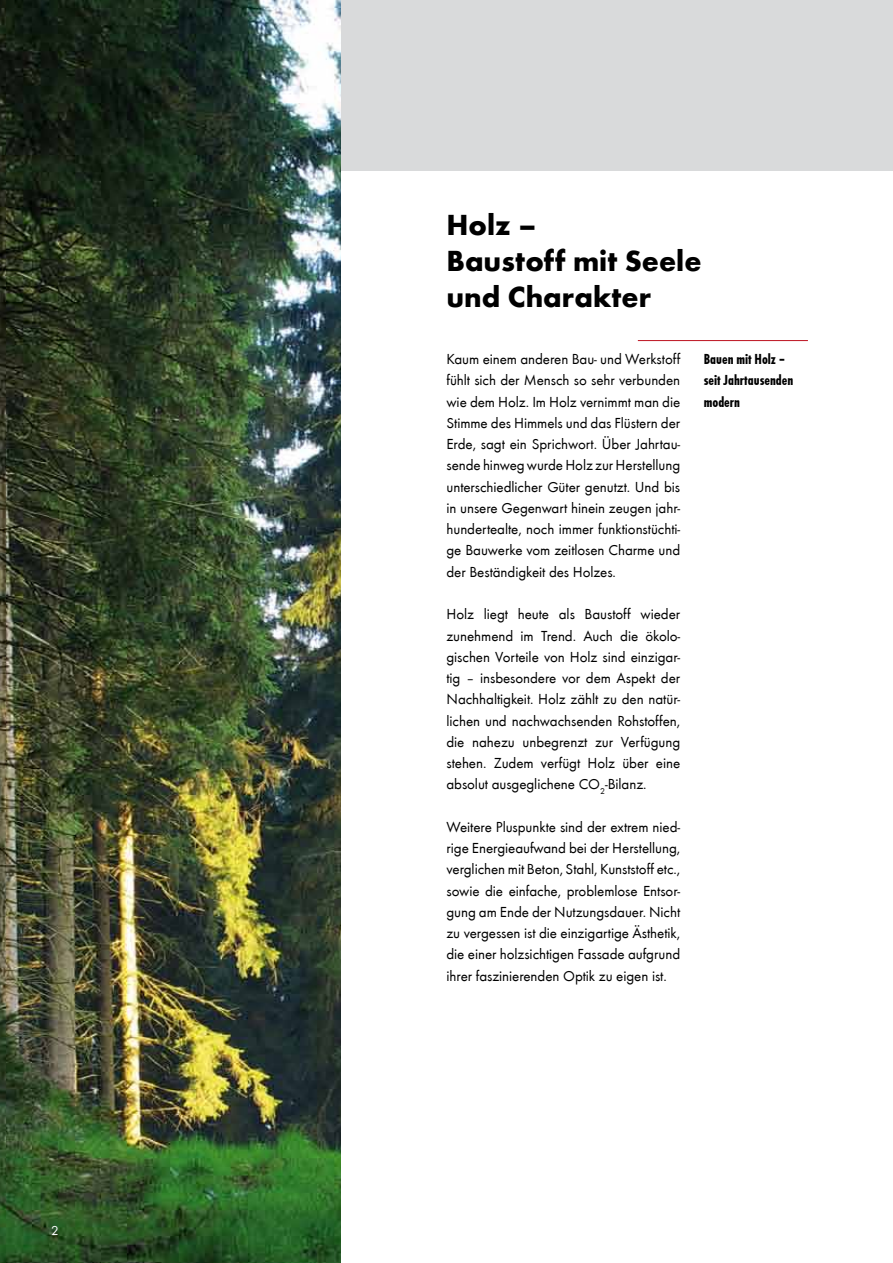
<style>
.page{position:relative;width:893px;height:1263px;background:#fff}
.page>*{position:absolute;margin:0;border:0;box-sizing:border-box;transform-origin:0 0}
.t1{font:700 30px/36px "Futura T";color:#000}
.t2{font:15px/21.3px "Futura T Boo";letter-spacing:-.005em;color:#000;text-align:justify}
.t3{font:15px/21.3px "Futura T Bol Con";color:#000}
.t4{font:13.5px "Futura T";color:#fff}
</style>
<div class="page">
<div style="left:0;top:0;width:893px;height:170px;background:#d9dadb"></div>
<hr style="left:638px;top:340px;width:170px;height:1px;background:#bd1220">
<img style="left:0;top:0;width:340px;height:1263px">
<p class="t4" style="left:51px;top:1223px;width:9px">2</p>
<h1 class="t1" style="left:446px;top:207px;width:256px">Holz –<br>Baustoff mit Seele und Charakter</h1>
<p class="t2" style="left:446px;top:349px;width:235px">Kaum einem anderen Bau- und Werkstoff fühlt sich der Mensch so sehr verbunden wie dem Holz. Im Holz vernimmt man die Stimme des Himmels und das Flüstern der Erde, sagt ein Sprichwort. Über Jahrtau&shy;sende hinweg wurde Holz zur Herstellung unterschiedlicher Güter genutzt. Und bis in unsere Gegenwart hinein zeugen jahr&shy;hundertealte, noch immer funktionstüchti&shy;ge Bauwerke vom zeitlosen Charme und der Beständigkeit des Holzes.</p>
<p class="t2" style="left:446px;top:604px;width:235px">Holz liegt heute als Baustoff wieder zunehmend im Trend. Auch die ökolo&shy;gischen Vorteile von Holz sind einzigar&shy;tig – insbesondere vor dem Aspekt der Nachhaltigkeit. Holz zählt zu den natür&shy;lichen und nachwachsenden Rohstoffen, die nahezu unbegrenzt zur Verfügung stehen. Zudem verfügt Holz über eine absolut ausgeglichene CO<sub>2</sub>-Bilanz.</p>
<p class="t2" style="left:446px;top:816px;width:235px">Weitere Pluspunkte sind der extrem nied&shy;rige Energieaufwand bei der Herstellung, verglichen mit Beton, Stahl, Kunststoff etc., sowie die einfache, problemlose Entsor&shy;gung am Ende der Nutzungsdauer. Nicht zu vergessen ist die einzigartige Ästhetik, die einer holzsichtigen Fassade aufgrund ihrer faszinierenden Optik zu eigen ist.</p>
<p class="t3" style="left:704px;top:349px;width:91px">Bauen mit Holz – seit Jahrtausenden modern</p>
</div>
